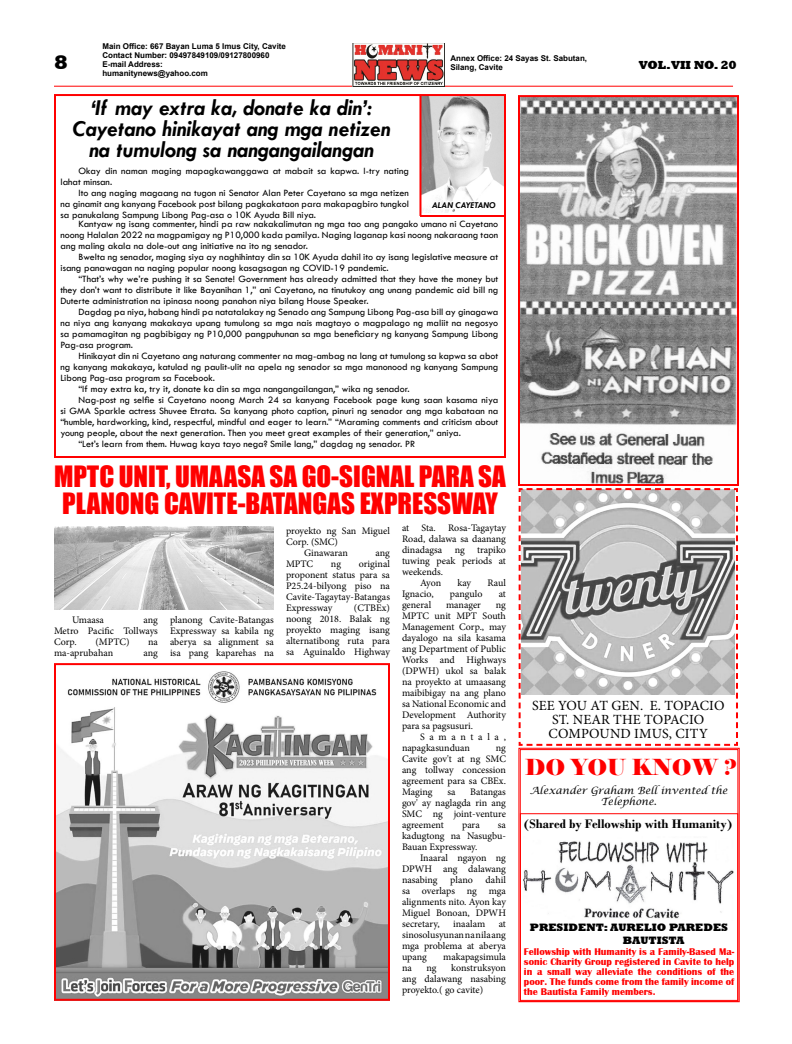
<style>
.page{position:relative;width:792px;height:1044px;background:#fff}
.page>*{position:absolute;margin:0;border:0;box-sizing:border-box;transform-origin:0 0}
.t1{font:27px/27px "Impact";color:#f00;text-align:center}
.t2{font:italic 700 23px/21px "Tw Cen";color:#000;text-align:center}
.t3{font:22px "Elephant";color:#f00}
.t4{font:800 20px "Rockwell";color:#000}
.t5{font:14px "Minion Pro";color:#000}
.t6{font:700 13px "Bodoni";color:#000}
.t7{font:800 12px "Rockwell";color:#000}
.t8{font:800 11px/13px "Rockwell";color:#000}
.t9{font:10px/11px "Tw Cen";color:#000;text-align:justify}
.t10{font:10px/11px "Minion Pro";letter-spacing:-.005em;color:#000;text-align:justify}
.t11{font:700 10px/10px "Britannic";color:#f00;text-align:justify}
.t12{font:italic 10px/11px "Lucida Calligraphy";color:#000;text-align:center}
.t13{font:italic 700 9px "Tw Cen";color:#000}
.t14{font:700 8px/9px "Arial";color:#000}
</style>
<div class="page">
<svg style="left:519px;top:748px;width:221px;height:254px"></svg>
<img style="left:524px;top:837px;width:210px;height:83px">
<div style="left:520px;top:813px;width:218px;height:189px;border:1px solid #f00"></div>
<img style="left:521px;top:98px;width:215px;height:385px">
<div style="left:518px;top:95px;width:221px;height:391px;border:2px solid #f00"></div>
<svg style="left:518px;top:488px;width:220px;height:258px"></svg>
<hr style="left:54px;top:86px;width:679px;height:1px;background:#f00">
<img style="left:352px;top:43px;width:93px;height:43px">
<img style="left:57px;top:671px;width:330px;height:327px">
<div style="left:54px;top:663px;width:336px;height:338px;border:2px solid #f00"></div>
<img style="left:54px;top:526px;width:220px;height:84px">
<img style="left:421px;top:97px;width:82px;height:115px">
<svg style="left:429px;top:197px;width:69px;height:16px"></svg>
<div style="left:54px;top:94px;width:452px;height:364px;border:2px solid #f00"></div>
<hr style="left:419px;top:95px;width:2px;height:121px;background:#f00">
<hr style="left:420px;top:215px;width:85px;height:2px;background:#f00">
<p class="t14" style="left:102px;top:42px;width:185px">Main Office: 667 Bayan Luma 5 Imus City, Cavite Contact Number: 09497849109/09127800960<br>E-mail Address:<br>humanitynews@yahoo.com</p>
<h3 class="t4" style="left:54px;top:51px;width:15px">8</h3>
<p class="t7" style="left:639px;top:58px;width:99px">VOL.VII NO. 20</p>
<p class="t14" style="left:450px;top:54px;width:138px">Annex Office: 24 Sayas St. Sabutan,<br>Silang, Cavite</p>
<h2 class="t2" style="left:72px;top:97px;width:320px">‘If may extra ka, donate ka din’:<br>Cayetano hinikayat ang mga netizen na tumulong sa nangangailangan</h2>
<p class="t9" style="left:60px;top:165px;width:350px;text-indent:18px">Okay din naman maging mapagkawanggawa at mabait sa kapwa. I-try nating lahat minsan.</p>
<p class="t9" style="left:60px;top:187px;width:350px;text-indent:18px">Ito ang naging magaang na tugon ni Senator Alan Peter Cayetano sa mga netizen na ginamit ang kanyang Facebook post bilang pagkakataon para makapagbiro tungkol sa panukalang Sampung Libong Pag-asa o 10K Ayuda Bill niya.</p>
<p class="t9" style="left:60px;top:219px;width:439px;text-indent:18px">Kantyaw ng isang commenter, hindi pa raw nakakalimutan ng mga tao ang pangako umano ni Cayetano noong Halalan 2022 na magpamigay ng P10,000 kada pamilya. Naging laganap kasi noong nakaraang taon ang maling akala na dole-out ang initiative na ito ng senador.</p>
<p class="t9" style="left:60px;top:252px;width:439px;text-indent:18px">Bwelta ng senador, maging siya ay naghihintay din sa 10K Ayuda dahil ito ay isang legislative measure at isang panawagan na naging popular noong kasagsagan ng COVID-19 pandemic.</p>
<p class="t9" style="left:60px;top:274px;width:439px;text-indent:18px">“That’s why we’re pushing it sa Senate! Government has already admitted that they have the money but they don’t want to distribute it like Bayanihan 1,” ani Cayetano, na tinutukoy ang unang pandemic aid bill ng Duterte administration na ipinasa noong panahon niya bilang House Speaker.</p>
<p class="t9" style="left:60px;top:307px;width:439px;text-indent:18px">Dagdag pa niya, habang hindi pa natatalakay ng Senado ang Sampung Libong Pag-asa bill ay ginagawa na niya ang kanyang makakaya upang tumulong sa mga nais magtayo o magpalago ng maliit na negosyo sa pamamagitan ng pagbibigay ng P10,000 pangpuhunan sa mga beneficiary ng kanyang Sampung Libong Pag-asa program.</p>
<p class="t9" style="left:78px;top:351px;width:421px">Hinikayat din ni Cayetano ang naturang commenter na mag-ambag na lang at tumulong sa kapwa sa abot</p>
<p class="t9" style="left:60px;top:362px;width:439px">ng kanyang makakaya, katulad ng paulit-ulit na apela ng senador sa mga manonood ng kanyang Sampung</p>
<p class="t9" style="left:60px;top:373px;width:156px">Libong Pag-asa program sa Facebook.</p>
<p class="t9" style="left:78px;top:384px;width:333px">“If may extra ka, try it, donate ka din sa mga nangangailangan,” wika ng senador.</p>
<p class="t9" style="left:78px;top:395px;width:421px">Nag-post ng selfie si Cayetano noong March 24 sa kanyang Facebook page kung saan kasama niya</p>
<p class="t9" style="left:60px;top:406px;width:439px">si GMA Sparkle actress Shuvee Etrata. Sa kanyang photo caption, pinuri ng senador ang mga kabataan na</p>
<p class="t9" style="left:60px;top:417px;width:439px">“humble, hardworking, kind, respectful, mindful and eager to learn.” “Maraming comments and criticism about</p>
<p class="t9" style="left:60px;top:428px;width:402px">young people, about the next generation. Then you meet great examples of their generation,” aniya.</p>
<p class="t9" style="left:78px;top:439px;width:338px">“Let’s learn from them. Huwag kaya tayo nega? Smile lang,” dagdag ng senador. PR</p>
<p class="t13" style="left:432px;top:200px;width:65px">alan cayetano</p>
<h1 class="t1" style="left:54px;top:463px;width:454px">MPTC UNIT, UMAASA SA GO-SIGNAL PARA SA<br>PLANONG CAVITE-BATANGAS EXPRESSWAY</h1>
<p class="t10" style="left:72px;top:615px;width:33px">Umaasa</p>
<p class="t10" style="left:54px;top:615px;width:106px;text-indent:90px">ang Metro Pacific Tollways Corp.</p>
<p class="t10" style="left:95px;top:637px;width:36px">(MPTC)</p>
<p class="t10" style="left:148px;top:637px;width:11px">na</p>
<p class="t10" style="left:54px;top:648px;width:61px">ma-aprubahan</p>
<p class="t10" style="left:144px;top:648px;width:16px">ang</p>
<p class="t10" style="left:170px;top:615px;width:106px">planong Cavite-Batangas Expressway sa kabila ng aberya sa alignment sa isa pang kaparehas na</p>
<p class="t10" style="left:286px;top:525px;width:106px">proyekto ng San Miguel</p>
<p class="t10" style="left:286px;top:536px;width:54px">Corp. (SMC)</p>
<p class="t10" style="left:304px;top:547px;width:46px">Ginawaran</p>
<p class="t10" style="left:376px;top:547px;width:16px">ang</p>
<p class="t10" style="left:286px;top:558px;width:29px">MPTC</p>
<p class="t10" style="left:331px;top:558px;width:12px">ng</p>
<p class="t10" style="left:286px;top:558px;width:106px;text-indent:73px">original proponent status para sa P25.24-bilyong piso na Cavite-Tagaytay-Batangas Expressway</p>
<p class="t10" style="left:286px;top:602px;width:106px;text-indent:68px">(CTBEx) noong 2018. Balak ng proyekto maging isang alternatibong ruta para sa Aguinaldo Highway</p>
<p class="t10" style="left:402px;top:523px;width:106px">at Sta. Rosa-Tagaytay</p>
<p class="t10" style="left:402px;top:534px;width:106px">Road, dalawa sa daanang</p>
<p class="t10" style="left:402px;top:545px;width:105px">dinadagsa ng trapiko</p>
<p class="t10" style="left:402px;top:556px;width:105px">tuwing peak periods at</p>
<p class="t10" style="left:402px;top:567px;width:43px">weekends.</p>
<p class="t10" style="left:420px;top:578px;width:23px">Ayon</p>
<p class="t10" style="left:457px;top:578px;width:15px">kay</p>
<p class="t10" style="left:488px;top:578px;width:20px">Raul</p>
<p class="t10" style="left:402px;top:589px;width:33px">Ignacio,</p>
<p class="t10" style="left:450px;top:589px;width:34px">pangulo</p>
<p class="t10" style="left:499px;top:589px;width:9px">at</p>
<p class="t10" style="left:402px;top:600px;width:31px">general</p>
<p class="t10" style="left:446px;top:600px;width:36px">manager</p>
<p class="t10" style="left:402px;top:600px;width:106px;text-indent:94px">ng MPTC unit MPT South Management Corp., may dayalogo na sila kasama ang Department of Public Works and Highways (DPWH) ukol sa balak na proyekto at umaasang maibibigay na ang plano sa National Economic and Development Authority para sa pagsusuri.</p>
<p class="t10" style="left:402px;top:732px;width:106px;text-indent:18px">Samantala, napagkasunduan</p>
<p class="t10" style="left:402px;top:743px;width:106px;text-indent:94px">ng Cavite gov't at ng SMC ang tollway concession agreement para sa CBEx.<br>Maging</p>
<p class="t10" style="left:402px;top:787px;width:106px;text-indent:68px">Batangas gov' ay naglagda rin ang SMC ng joint-venture agreement</p>
<p class="t10" style="left:447px;top:787px;width:10px">sa</p>
<p class="t10" style="left:462px;top:820px;width:19px">para</p>
<p class="t10" style="left:402px;top:820px;width:105px;text-indent:96px">sa kadugtong na Nasugbu-Bauan Expressway.</p>
<p class="t10" style="left:402px;top:853px;width:105px;text-indent:18px">Inaaral ngayon ng DPWH ang dalawang nasabing</p>
<p class="t10" style="left:402px;top:875px;width:106px;text-indent:84px">dahil sa overlaps ng mga alignments nito. Ayon kay Miguel Bonoan, DPWH secretary,</p>
<p class="t10" style="left:450px;top:875px;width:24px">plano</p>
<p class="t10" style="left:453px;top:919px;width:33px">inaalam</p>
<p class="t10" style="left:402px;top:919px;width:106px;text-indent:97px">at sinosolusyunan na nila ang mga problema at aberya upang</p>
<p class="t10" style="left:443px;top:952px;width:64px">makapagsimula</p>
<p class="t10" style="left:402px;top:963px;width:105px;text-indent:49px">konstruksyon ang dalawang nasabing proyekto.( go cavite)</p>
<p class="t10" style="left:402px;top:963px;width:11px">na</p>
<p class="t10" style="left:427px;top:963px;width:12px">ng</p>
<h3 class="t5" style="left:532px;top:696px;width:9px">see</h3>
<h3 class="t5" style="left:558px;top:696px;width:11px">you</h3>
<h3 class="t5" style="left:591px;top:696px;width:32px">at gen</h3>
<h3 class="t5" style="left:640px;top:696px;width:34px">. e. topacio</h3>
<h3 class="t5" style="left:552px;top:710px;width:31px">st. near</h3>
<h3 class="t5" style="left:613px;top:710px;width:10px">the</h3>
<h3 class="t5" style="left:644px;top:710px;width:10px">topacio</h3>
<h3 class="t5" style="left:549px;top:724px;width:12px">compound</h3>
<h3 class="t5" style="left:634px;top:724px;width:10px">imus</h3>
<h3 class="t5" style="left:669px;top:724px;width:16px">, city</h3>
<h3 class="t3" style="left:525px;top:754px;width:214px">DO YOU KNOW ?</h3>
<p class="t12" style="left:530px;top:785px;width:199px">Alexander Graham Bell invented the<br>Telephone.</p>
<h3 class="t6" style="left:524px;top:816px;width:210px">(Shared by Fellowship with Humanity)</h3>
<p class="t8" style="left:623px;top:921px;width:107px;text-indent:-93px">PRESIDENT: AURELIO PAREDES<br>BAUTISTA</p>
<p class="t11" style="left:524px;top:947px;width:212px">Fellowship with Humanity is a Family-Based Ma&shy;sonic Charity Group registered in Cavite to help in a small way alleviate the conditions of the poor. The funds come from the family income of the Bautista Family members.</p>
</div>
